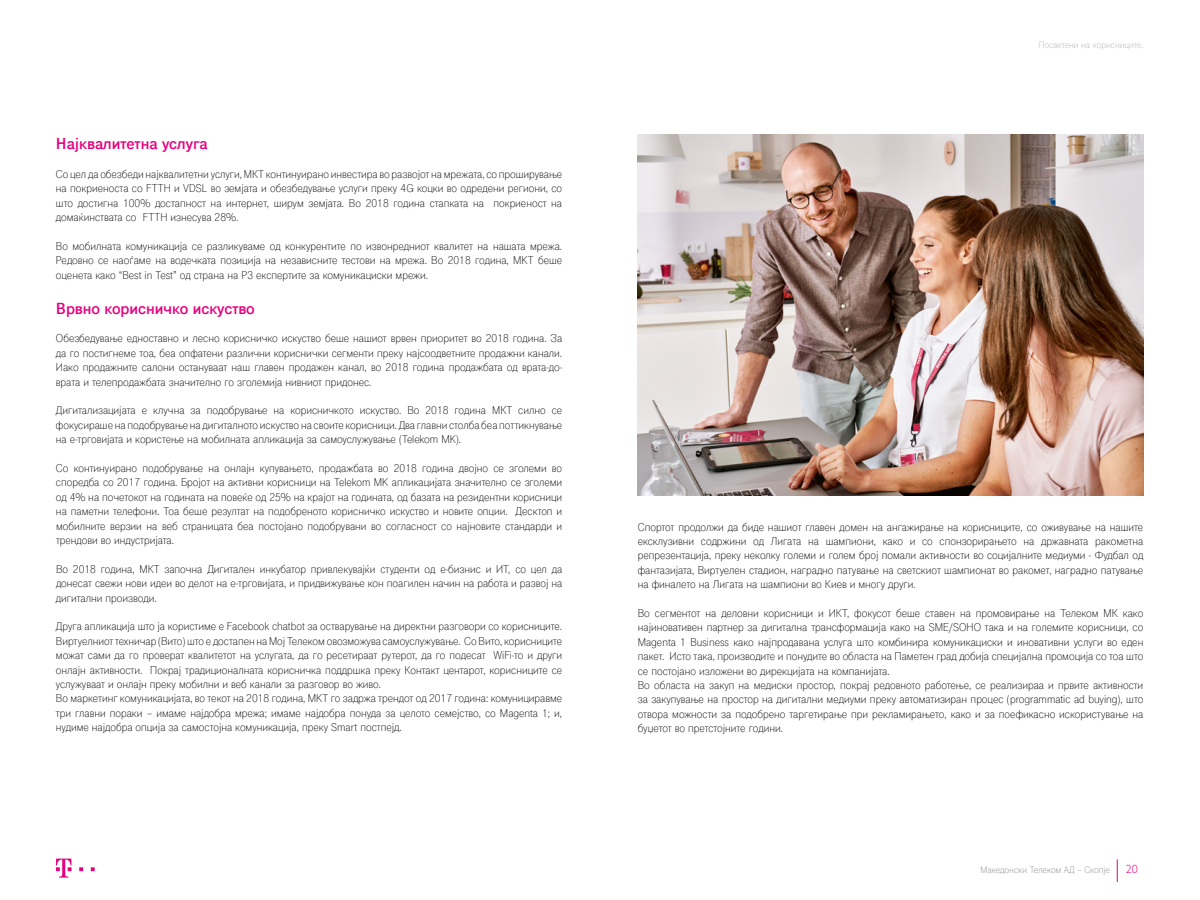
<style>
.page{position:relative;width:1200px;height:900px;background:#fff}
.page>*{position:absolute;margin:0;border:0;box-sizing:border-box;transform-origin:0 0}
.t1{font:700 17px "Tele Grotesk Next";color:#e6007d}
.t2{font:100 12px/14.4px "Tele Grotesk Next";color:#000;text-align:justify}
.t3{font:300 12px "Gill Sans";color:#e6007d}
.t4{font:100 10px "Tele Grotesk Next";color:#878787}
.t5{font:100 10px "Tele Grotesk Next";color:#b3b2b2}
</style>
<div class="page">
<svg style="left:79px;top:867px;width:4px;height:4px"></svg>
<svg style="left:91px;top:867px;width:4px;height:4px"></svg>
<svg style="left:56px;top:859px;width:16px;height:19px"></svg>
<svg style="left:1117px;top:859px;width:1px;height:23px"></svg>
<img style="left:638px;top:134px;width:505px;height:362px">
<h1 class="t1" style="left:56px;top:134px;width:153px">Најквалитетна услуга</h1>
<p class="t2" style="left:56px;top:167px;width:508px">Со цел да обезбеди најквалитетни услуги,МКТ континуирано инвестира во развојот на мрежата, со проширување на покриеноста со FTTH и VDSL во земјата и обезбедување услуги преку 4G коцки во одредени региони, со што достигна 100% достапност на интернет, ширум земјата. Во 2018 година стапката на покриеност на домаќинствата со FTTH изнесува 28%.</p>
<p class="t2" style="left:56px;top:239px;width:508px">Во мобилната комуникација се разликуваме од конкурентите по извонредниот квалитет на нашата мрежа.<br>Редовно се наоѓаме на водечката позиција на независните тестови на мрежа. Во 2018 година, MKT беше оценета како “Best in Test” од страна на P3 експертите за комуникациски мрежи.</p>
<h1 class="t1" style="left:56px;top:298px;width:200px">Врвно корисничко искуство</h1>
<p class="t2" style="left:56px;top:331px;width:508px">Обезбедување едноставно и лесно корисничко искуство беше нашиот врвен приоритет во 2018 година. За да го постигнеме тоа, беа опфатени различни кориснички сегменти преку најсоодветните продажни канали.<br>Иако продажните салони остануваат наш главен продажен канал, во 2018 година продажбата од врата-до&shy;врата и телепродажбата значително го зголемија нивниот придонес.</p>
<p class="t2" style="left:56px;top:403px;width:508px">Дигитализацијата е клучна за подобрување на корисничкото искуство. Во 2018 година МКТ силно се фокусираше на подобрување на дигиталното искуство на своите корисници. Два главни столба беа поттикнување на е-трговијата и користење на мобилната апликација за самоуслужување (Telekom MK).</p>
<p class="t2" style="left:56px;top:461px;width:508px">Со континуирано подобрување на онлајн купувањето, продажбата во 2018 година двојно се зголеми во споредба со 2017 година. Бројот на активни корисници на Telekom MK апликацијата значително се зголеми од 4% на почетокот на годината на повеќе од 25% на крајот на годината, од базата на резидентни корисници на паметни телефони. Тоа беше резултат на подобреното корисничко искуство и новите опции. Десктоп и мобилните верзии на веб страницата беа постојано подобрувани во согласност со најновите стандарди и трендови во индустријата.</p>
<p class="t2" style="left:56px;top:562px;width:508px">Во 2018 година, МКТ започна Дигитален инкубатор привлекувајќи студенти од е-бизнис и ИТ, со цел да донесат свежи нови идеи во делот на е-трговијата, и придвижување кон поагилен начин на работа и развој на дигитални производи.</p>
<p class="t2" style="left:56px;top:619px;width:508px;text-align:left">Друга апликација што ја користиме е Facebook chatbot за остварување на директни разговори со корисниците.<br>Виртуелниоттехничар (Вито)што е достапен наМој Телеком овозможува самоуслужување. Со Вито, корисниците можат сами да го проверат квалитетот на услугата, да го ресетираат рутерот, да го подесат WiFi-то и други онлајн активности. Покрај традиционалната корисничка поддршка преку Контакт центарот, корисниците се услужуваат и онлајн преку мобилни и веб канали за разговор во живо.<br>Во маркетинг комуникацијата, во текот на 2018 година, MKT го задржа трендот од 2017 година: комунициравме три главни пораки – имаме најдобра мрежа; имаме најдобра понуда за целото семејство, со Magenta 1; и, нудиме најдобра опција за самостојна комуникација, преку Smart постпејд.</p>
<p class="t5" style="left:1038px;top:39px;width:106px">Посветени на корисниците.</p>
<p class="t2" style="left:638px;top:520px;width:507px">Спортот продолжи да биде нашиот главен домен на ангажирање на корисниците, со оживување на нашите ексклузивни содржини од Лигата на шампиони, како и со спонзорирањето на државната ракометна репрезентација, преку неколку големи и голем број помали активности во социјалните медиуми - Фудбал од фантазијата, Виртуелен стадион, наградно патување на светскиот шампионат во ракомет, наградно патување на финалето на Лигата на шампиони во Киев и многу други.</p>
<p class="t2" style="left:638px;top:606px;width:507px;text-align:left">Во сегментот на деловни корисници и ИКТ, фокусот беше ставен на промовирање на Телеком МК како најиновативен партнер за дигитална трансформација како на SME/SOHO така и на големите корисници, со Magenta 1 Business како најпродавана услуга што комбинира комуникациски и иновативни услуги во еден пакет. Исто така, производите и понудите во областа на Паметен град добија специјална промоција со тоа што се постојано изложени во дирекцијата на компанијата.<br>Во областа на закуп на медиски простор, покрај редовното работење, се реализираа и првите активности за закупување на простор на дигитални медиуми преку автоматизиран процес (programmatic ad buying), што отвора можности за подобрено таргетирање при рекламирањето, како и за поефикасно искористување на буџетот во претстојните години.</p>
<p class="t4" style="left:981px;top:864px;width:131px">Македонски Телеком АД – Скопје</p>
<p class="t3" style="left:1126px;top:859px;width:13px">20</p>
</div>
